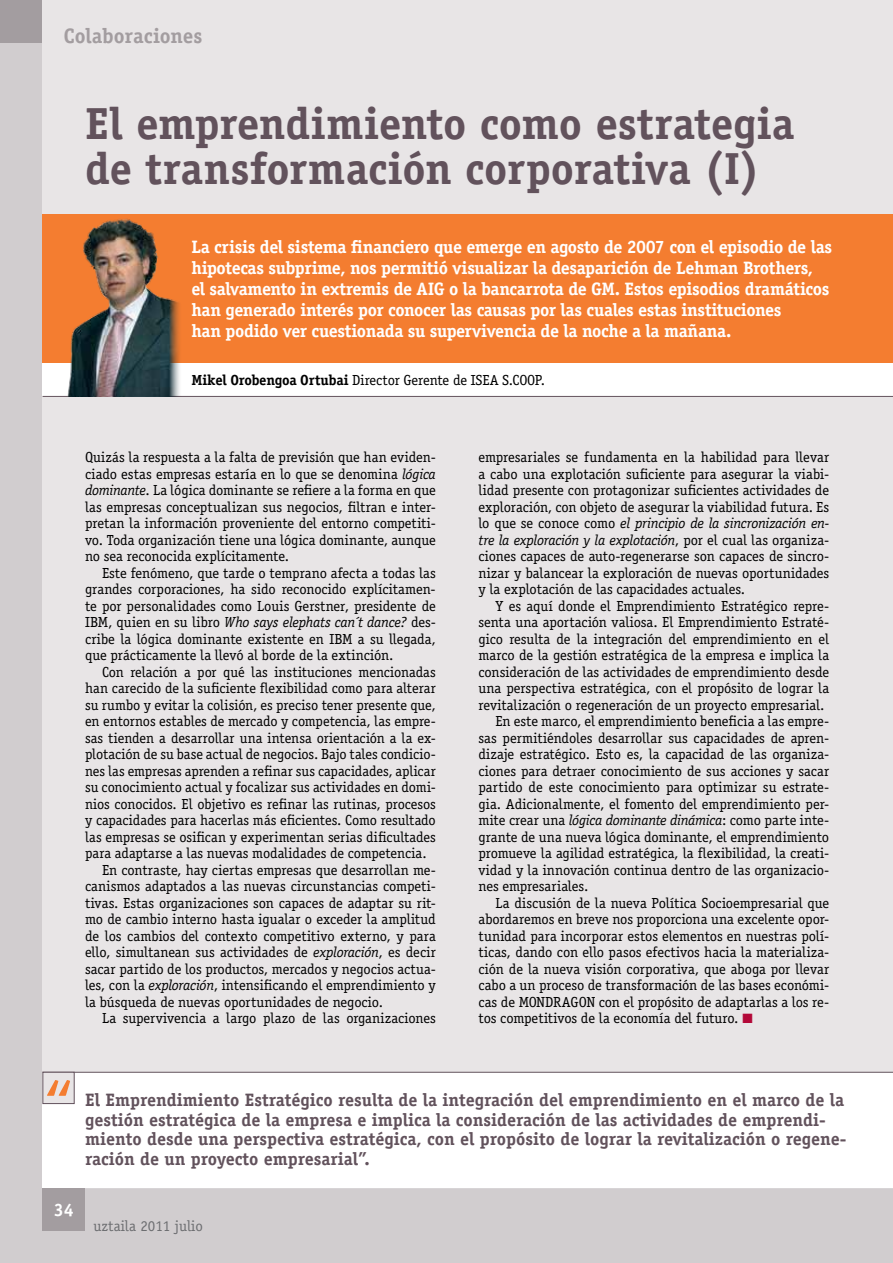
<style>
.page{position:relative;width:893px;height:1263px;background:#fff}
.page>*{position:absolute;margin:0;border:0;box-sizing:border-box;transform-origin:0 0}
.t1{font:700 45px/45px "Officina Serif Std";letter-spacing:-.005em;color:#62525c}
.t2{font:700 21px "Officina Serif Std";letter-spacing:.005em;color:#a39da0}
.t3{font:700 18px/21px "Officina Serif Std";letter-spacing:-.025em;color:#fff}
.t4{font:700 18px/19.5px "Officina Serif Std";color:#62525c}
.t5{font:15px "Officina Serif Std";color:#6d6e71}
.t6{font:14.7px/16.5px "Officina Serif Std";letter-spacing:-.005em;color:#000;text-align:justify}
.s1{font-weight:700}
.s2{font-style:italic}
.s3{color:#b30838}
</style>
<div class="page">
<div style="left:0;top:43px;width:893px;height:1220px;background:#d1cdcf"></div>
<div style="left:43px;top:1188px;width:42px;height:43px;background:#a39da0"></div>
<div style="left:0;top:0;width:43px;height:43px;background:#a39da0"></div>
<div style="left:43px;top:0;width:850px;height:1172px;background:#e8e5e6"></div>
<div style="left:43px;top:363px;width:850px;height:33px;background:#fff"></div>
<div style="left:43px;top:214px;width:850px;height:149px;background:#f47d30"></div>
<div style="left:43px;top:1073px;width:850px;height:115px;background:#fff"></div>
<hr style="left:43px;top:1072px;width:850px;height:1px;background:#62525c">
<div style="left:42px;top:1072px;width:33px;height:32px;background:#e8e5e6;border:1px solid #62525c"></div>
<svg style="left:47px;top:1080px;width:23px;height:16px"></svg>
<hr style="left:43px;top:396px;width:850px;height:1px;background:#62525c">
<img style="left:39px;top:215px;width:143px;height:181px">
<h2 class="t2" style="left:64px;top:23px;width:140px">Colaboraciones</h2>
<h1 class="t1" style="left:85px;top:100px;width:711px">El emprendimiento como estrategia de transformación corporativa (I)</h1>
<p class="t3" style="left:191px;top:236px;width:642px">La crisis del sistema financiero que emerge en agosto de 2007 con el episodio de las hipotecas subprime, nos permitió visualizar la desaparición de Lehman Brothers,<br>el salvamento in extremis de AIG o la bancarrota de GM. Estos episodios dramáticos han generado interés por conocer las causas por las cuales estas instituciones<br>han podido ver cuestionada su supervivencia de la noche a la mañana.</p>
<p class="t6" style="left:191px;top:372px;width:355px"><span class="s1">Mikel Orobengoa Ortubai</span> Director Gerente de ISEA S.COOP.</p>
<p class="t6" style="left:85px;top:449px;width:352px">Quizás la respuesta a la falta de previsión que han eviden&shy;ciado estas empresas estaría en lo que se denomina <span class="s2">lógica dominante</span>. La lógica dominante se refiere a la forma en que las empresas conceptualizan sus negocios, filtran e inter&shy;pretan la información proveniente del entorno competiti&shy;vo. Toda organización tiene una lógica dominante, aunque no sea reconocida explícitamente.</p>
<p class="t6" style="left:85px;top:564px;width:352px;text-indent:17px">Este fenómeno, que tarde o temprano afecta a todas las grandes corporaciones, ha sido reconocido explícitamen&shy;te por personalidades como Louis Gerstner, presidente de IBM, quien en su libro <span class="s2">Who says elephats can´t dance?</span> des&shy;cribe la lógica dominante existente en IBM a su llegada, que prácticamente la llevó al borde de la extinción.</p>
<p class="t6" style="left:102px;top:663px;width:335px">Con relación a por qué las instituciones mencionadas</p>
<p class="t6" style="left:85px;top:680px;width:352px">han carecido de la suficiente flexibilidad como para alterar</p>
<p class="t6" style="left:85px;top:696px;width:352px">su rumbo y evitar la colisión, es preciso tener presente que,</p>
<p class="t6" style="left:85px;top:713px;width:352px">en entornos estables de mercado y competencia, las empre-</p>
<p class="t6" style="left:85px;top:729px;width:352px">sas tienden a desarrollar una intensa orientación a la ex-</p>
<p class="t6" style="left:85px;top:746px;width:352px">plotación de su base actual de negocios. Bajo tales condicio-</p>
<p class="t6" style="left:85px;top:762px;width:352px">nes las empresas aprenden a refinar sus capacidades, aplicar</p>
<p class="t6" style="left:85px;top:779px;width:352px">su conocimiento actual y focalizar sus actividades en domi-</p>
<p class="t6" style="left:85px;top:795px;width:352px">nios conocidos. El objetivo es refinar las rutinas, procesos</p>
<p class="t6" style="left:85px;top:812px;width:352px">y capacidades para hacerlas más eficientes. Como resultado</p>
<p class="t6" style="left:85px;top:828px;width:352px">las empresas se osifican y experimentan serias dificultades</p>
<p class="t6" style="left:85px;top:845px;width:343px">para adaptarse a las nuevas modalidades de competencia.</p>
<p class="t6" style="left:102px;top:861px;width:335px">En contraste, hay ciertas empresas que desarrollan me-</p>
<p class="t6" style="left:85px;top:878px;width:352px">canismos adaptados a las nuevas circunstancias competi-</p>
<p class="t6" style="left:85px;top:894px;width:352px">tivas. Estas organizaciones son capaces de adaptar su rit-</p>
<p class="t6" style="left:85px;top:911px;width:352px">mo de cambio interno hasta igualar o exceder la amplitud</p>
<p class="t6" style="left:85px;top:927px;width:352px">de los cambios del contexto competitivo externo, y para</p>
<p class="t6" style="left:85px;top:944px;width:352px">ello, simultanean sus actividades de <span class="s2">exploración</span>, es decir</p>
<p class="t6" style="left:85px;top:960px;width:352px">sacar partido de los productos, mercados y negocios actua-</p>
<p class="t6" style="left:85px;top:977px;width:352px">les, con la <span class="s2">exploración</span>, intensificando el emprendimiento y</p>
<p class="t6" style="left:85px;top:993px;width:299px">la búsqueda de nuevas oportunidades de negocio.</p>
<p class="t6" style="left:102px;top:1010px;width:335px">La supervivencia a largo plazo de las organizaciones</p>
<p class="t6" style="left:478px;top:449px;width:352px">empresariales se fundamenta en la habilidad para llevar a cabo una explotación suficiente para asegurar la viabi&shy;lidad presente con protagonizar suficientes actividades de exploración, con objeto de asegurar la viabilidad futura. Es lo que se conoce como <span class="s2">el principio de la sincronización en&shy;tre la exploración y la explotación</span>, por el cual las organiza&shy;ciones capaces de auto-regenerarse son capaces de sincro&shy;nizar y balancear la exploración de nuevas oportunidades y la explotación de las capacidades actuales.</p>
<p class="t6" style="left:495px;top:597px;width:335px">Y es aquí donde el Emprendimiento Estratégico repre-</p>
<p class="t6" style="left:478px;top:614px;width:352px">senta una aportación valiosa. El Emprendimiento Estraté-</p>
<p class="t6" style="left:478px;top:630px;width:352px">gico resulta de la integración del emprendimiento en el</p>
<p class="t6" style="left:478px;top:647px;width:352px">marco de la gestión estratégica de la empresa e implica la</p>
<p class="t6" style="left:478px;top:663px;width:352px">consideración de las actividades de emprendimiento desde</p>
<p class="t6" style="left:478px;top:680px;width:352px">una perspectiva estratégica, con el propósito de lograr la</p>
<p class="t6" style="left:478px;top:696px;width:348px">revitalización o regeneración de un proyecto empresarial.</p>
<p class="t6" style="left:495px;top:713px;width:335px">En este marco, el emprendimiento beneficia a las empre-</p>
<p class="t6" style="left:478px;top:729px;width:352px">sas permitiéndoles desarrollar sus capacidades de apren-</p>
<p class="t6" style="left:478px;top:746px;width:352px">dizaje estratégico. Esto es, la capacidad de las organiza-</p>
<p class="t6" style="left:478px;top:762px;width:352px">ciones para detraer conocimiento de sus acciones y sacar</p>
<p class="t6" style="left:478px;top:779px;width:352px">partido de este conocimiento para optimizar su estrate-</p>
<p class="t6" style="left:478px;top:795px;width:352px">gia. Adicionalmente, el fomento del emprendimiento per-</p>
<p class="t6" style="left:478px;top:812px;width:352px">mite crear una <span class="s2">lógica dominante dinámica</span>: como parte inte-</p>
<p class="t6" style="left:478px;top:828px;width:352px">grante de una nueva lógica dominante, el emprendimiento</p>
<p class="t6" style="left:478px;top:845px;width:352px">promueve la agilidad estratégica, la flexibilidad, la creati-</p>
<p class="t6" style="left:478px;top:861px;width:352px">vidad y la innovación continua dentro de las organizacio-</p>
<p class="t6" style="left:478px;top:878px;width:111px">nes empresariales.</p>
<p class="t6" style="left:495px;top:894px;width:335px">La discusión de la nueva Política Socioempresarial que</p>
<p class="t6" style="left:478px;top:911px;width:352px">abordaremos en breve nos proporciona una excelente opor-</p>
<p class="t6" style="left:478px;top:927px;width:352px">tunidad para incorporar estos elementos en nuestras polí-</p>
<p class="t6" style="left:478px;top:944px;width:352px">ticas, dando con ello pasos efectivos hacia la materializa-</p>
<p class="t6" style="left:478px;top:960px;width:352px">ción de la nueva visión corporativa, que aboga por llevar</p>
<p class="t6" style="left:478px;top:977px;width:352px">cabo a un proceso de transformación de las bases económi-</p>
<p class="t6" style="left:478px;top:993px;width:352px">cas de MONDRAGON con el propósito de adaptarlas a los re-</p>
<p class="t6" style="left:478px;top:1010px;width:275px">tos competitivos de la economía del futuro. <span class="s3">■</span></p>
<p class="t4" style="left:85px;top:1090px;width:763px">El Emprendimiento Estratégico resulta de la integración del emprendimiento en el marco de la gestión estratégica de la empresa e implica la consideración de las actividades de emprendi&shy;miento desde una perspectiva estratégica, con el propósito de lograr la revitalización o regene&shy;ración de un proyecto empresarial”.</p>
<p class="t3" style="left:54px;top:1199px;width:22px">34</p>
<p class="t5" style="left:94px;top:1217px;width:111px">uztaila 2011 julio</p>
</div>
